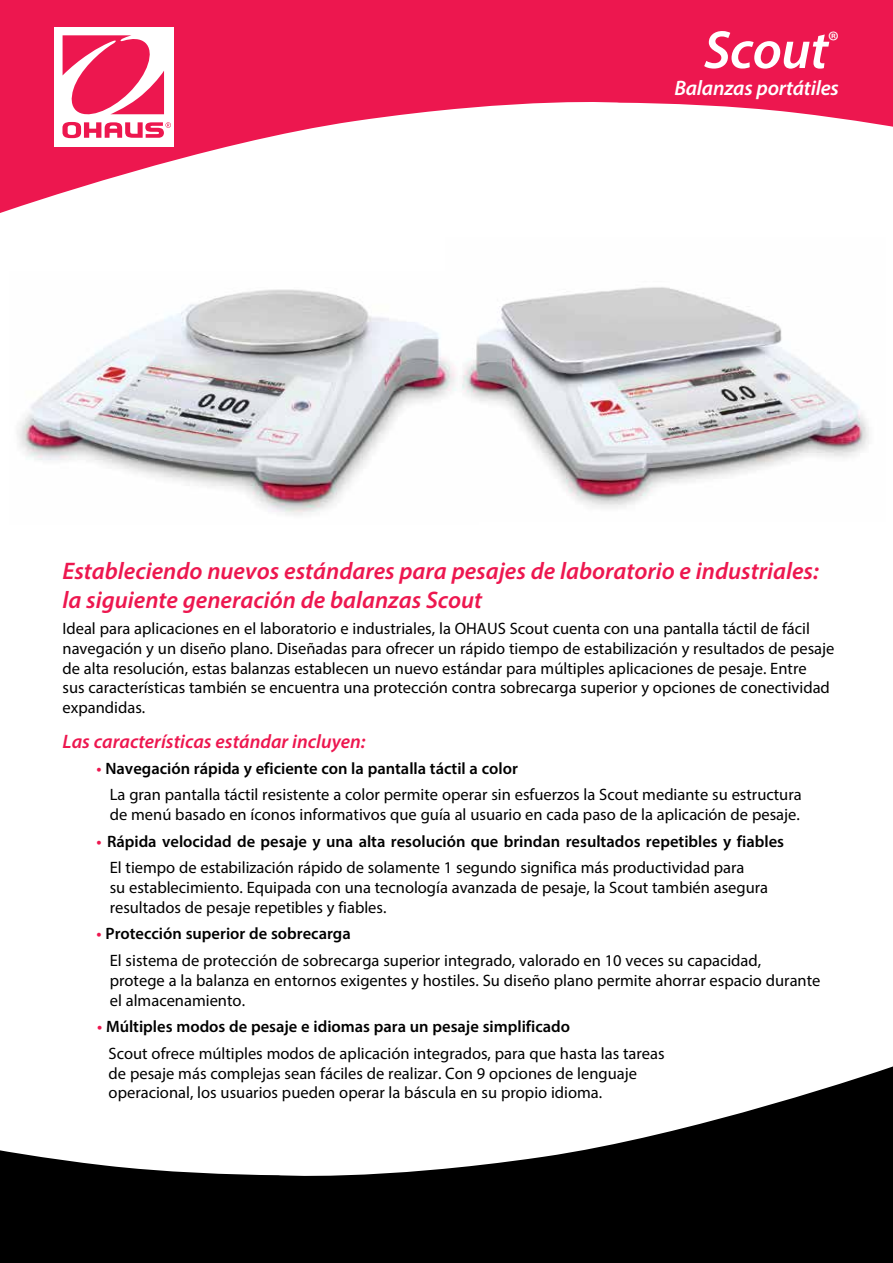
<style>
.page{position:relative;width:893px;height:1263px;background:#fff}
.page>*{position:absolute;margin:0;border:0;box-sizing:border-box;transform-origin:0 0}
.t1{font:italic 600 54px "Myriad Pro";letter-spacing:-.01em;color:#fff}
.t2{font:italic 600 24px/28.8px "Myriad Pro";color:#ed174f}
.t3{font:italic 600 21px "Myriad Pro";letter-spacing:-.01em;color:#fff}
.t4{font:italic 600 19.5px "Myriad Pro";color:#ed174f}
.t5{font:16.5px/19.8px "Myriad Pro";color:#000}
.t6{font:600 16.5px/26.5px "Myriad Pro";color:#000}
.s1{font-weight:600;color:#ed174f}
.s2{font-weight:600}
.s3{color:#ed174f}
.s4{font-weight:400}
</style>
<div class="page">
<svg style="left:0;top:0;width:893px;height:213px;fill:#ed174f"></svg>
<div style="left:54px;top:27px;width:120px;height:119px;background:#fff"></div>
<svg style="left:62px;top:35px;width:109px;height:103px"></svg>
<svg style="left:0;top:1066px;width:893px;height:197px;fill:#000"></svg>
<img style="left:17px;top:289px;width:429px;height:226px">
<img style="left:446px;top:287px;width:423px;height:221px">
<h1 class="t1" style="left:704px;top:16px;width:137px">Scout<sup>®</sup></h1>
<p class="t3" style="left:674px;top:75px;width:166px">Balanzas portátiles</p>
<h2 class="t2" style="left:63px;top:556px;width:758px">Estableciendo nuevos estándares para pesajes de laboratorio e industriales: la siguiente generación de balanzas Scout</h2>
<p class="t5" style="left:63px;top:618px;width:773px">Ideal para aplicaciones en el laboratorio e industriales, la OHAUS Scout cuenta con una pantalla táctil de fácil navegación y un diseño plano. Diseñadas para ofrecer un rápido tiempo de estabilización y resultados de pesaje de alta resolución, estas balanzas establecen un nuevo estándar para múltiples aplicaciones de pesaje. Entre<br>sus características también se encuentra una protección contra sobrecarga superior y opciones de conectividad expandidas.</p>
<p class="t4" style="left:63px;top:729px;width:305px">Las características estándar incluyen:</p>
<p class="t5" style="left:110px;top:755px;width:693px;line-height:26.5px;text-indent:-13px"><span class="s1">•</span> <span class="s2">Navegación rápida y eficiente con la pantalla táctil a color<br></span>La gran pantalla táctil resistente a color permite operar sin esfuerzos la Scout mediante su estructura</p>
<p class="t5" style="left:110px;top:804px;width:692px">de menú basado en íconos informativos que guía al usuario en cada paso de la aplicación de pesaje.</p>
<p class="t6" style="left:110px;top:827px;width:676px;text-indent:-13px"><span class="s3">•</span> Rápida velocidad de pesaje y una alta resolución que brindan resultados repetibles y fiables<br><span class="s4">El tiempo de estabilización rápido de solamente 1 segundo significa más productividad para</span></p>
<p class="t5" style="left:110px;top:877px;width:660px">su establecimiento. Equipada con una tecnología avanzada de pesaje, la Scout también asegura resultados de pesaje repetibles y fiables.</p>
<p class="t5" style="left:110px;top:920px;width:653px;line-height:26.5px;text-indent:-13px"><span class="s1">•</span> <span class="s2">Protección superior de sobrecarga<br></span>El sistema de protección de sobrecarga superior integrado, valorado en 10 veces su capacidad,</p>
<p class="t5" style="left:110px;top:970px;width:712px">protege a la balanza en entornos exigentes y hostiles. Su diseño plano permite ahorrar espacio durante el almacenamiento.</p>
<p class="t5" style="left:109px;top:1013px;width:557px;line-height:26.5px;text-indent:-12px"><span class="s1">•</span> <span class="s2">Múltiples modos de pesaje e idiomas para un pesaje simplificado<br></span>Scout ofrece múltiples modos de aplicación integrados, para que hasta las tareas</p>
<p class="t5" style="left:109px;top:1063px;width:530px">de pesaje más complejas sean fáciles de realizar. Con 9 opciones de lenguaje operacional, los usuarios pueden operar la báscula en su propio idioma.</p>
</div>
